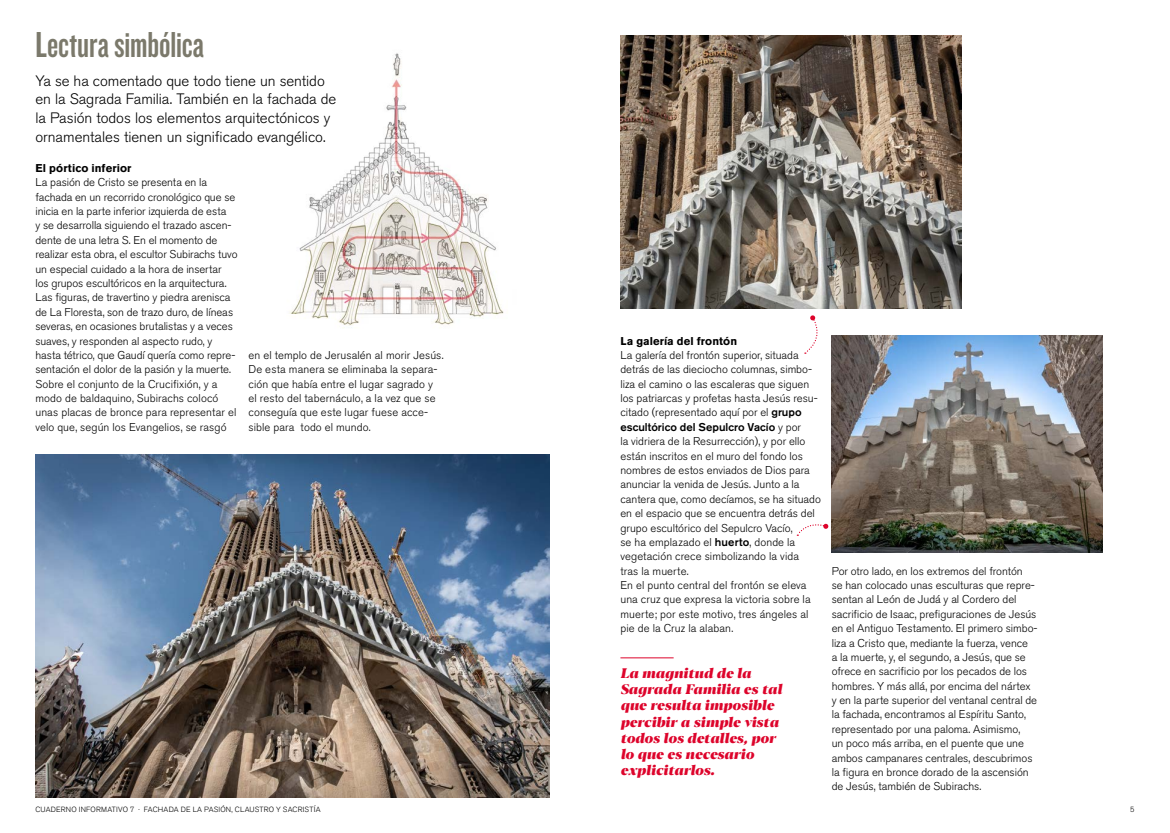
<style>
.page{position:relative;width:1170px;height:833px;background:#fff}
.page>*{position:absolute;margin:0;border:0;box-sizing:border-box;transform-origin:0 0}
.TXT_TIT_GRIS{font:37.5px "Knockout HTF48 Featherweight";letter-spacing:-.005em;color:#7b796b}
.COVER_INTRO{font:300 15px/18.8px "Akzidenz Grotesk BE";letter-spacing:-.005em;color:#000}
.TXT_DESTACAT{font:italic 800 13.75px/16.2px "Blacker Display";letter-spacing:.005em;color:#dd042b}
.TXT_TXT{font:300 11.25px/14.4px "Akzidenz Grotesk BE";color:#000}
.TXT_INTERTITOL{font:700 11.25px "Akzidenz Grotesk BE";letter-spacing:.01em;color:#000}
.NAV{font:300 7.5px "Akzidenz Grotesk BE";letter-spacing:.025em;color:#000}
.s1{font-weight:500}
</style>
<div class="page">
<img style="left:620px;top:35px;width:341px;height:273px">
<img style="left:35px;top:454px;width:514px;height:343px">
<svg style="left:796px;top:523px;width:32px;height:13px"></svg>
<img style="left:289px;top:53px;width:215px;height:275px">
<img style="left:831px;top:336px;width:271px;height:216px">
<svg style="left:804px;top:315px;width:14px;height:39px"></svg>
<hr style="left:620px;top:657px;width:53px;height:1px;background:#dd042b">
<p class="TXT_TIT_GRIS" style="left:35px;top:26px;width:170px">Lectura simbólica</p>
<p class="COVER_INTRO" style="left:35px;top:71px;width:302px">Ya se ha comentado que todo tiene un sentido en la Sagrada Familia. También en la fachada de la Pasión todos los elementos arquitectónicos y ornamentales tienen un significado evangélico.</p>
<p class="TXT_INTERTITOL" style="left:35px;top:161px;width:97px">El pórtico inferior</p>
<p class="TXT_TXT" style="left:35px;top:175px;width:203px">La pasión de Cristo se presenta en la fachada en un recorrido cronológico que se inicia en la parte inferior izquierda de esta<br>y se desarrolla siguiendo el trazado ascen&shy;dente de una letra S. En el momento de realizar esta obra, el escultor Subirachs tuvo un especial cuidado a la hora de insertar los grupos escultóricos en la arquitectura.<br>Las figuras, de travertino y piedra arenisca de La Floresta, son de trazo duro, de líneas severas, en ocasiones brutalistas y a veces suaves, y responden al aspecto rudo, y hasta tétrico, que Gaudí quería como repre&shy;sentación el dolor de la pasión y la muerte.</p>
<p class="TXT_TXT" style="left:35px;top:377px;width:202px">Sobre el conjunto de la Crucifixión, y a modo de baldaquino, Subirachs colocó unas placas de bronce para representar el velo que, según los Evangelios, se rasgó</p>
<p class="TXT_TXT" style="left:248px;top:348px;width:196px">en el templo de Jerusalén al morir Jesús.<br>De esta manera se eliminaba la separa&shy;ción que había entre el lugar sagrado y el resto del tabernáculo, a la vez que se conseguía que este lugar fuese acce&shy;sible para todo el mundo.</p>
<p class="TXT_INTERTITOL" style="left:620px;top:334px;width:118px">La galería del frontón</p>
<p class="TXT_TXT" style="left:620px;top:348px;width:202px">La galería del frontón superior, situada detrás de las dieciocho columnas, simbo&shy;liza el camino o las escaleras que siguen los patriarcas y profetas hasta Jesús resu&shy;citado (representado aquí por el <span class="s1">grupo escultórico del Sepulcro Vacío</span> y por<br>la vidriera de la Resurrección), y por ello están inscritos en el muro del fondo los nombres de estos enviados de Dios para anunciar la venida de Jesús. Junto a la cantera que, como decíamos, se ha situado en el espacio que se encuentra detrás del grupo escultórico del Sepulcro Vacío,<br>se ha emplazado el <span class="s1">huerto</span>, donde la vegetación crece simbolizando la vida<br>tras la muerte.</p>
<p class="TXT_TXT" style="left:620px;top:578px;width:192px">En el punto central del frontón se eleva una cruz que expresa la victoria sobre la muerte; por este motivo, tres ángeles al pie de la Cruz la alaban.</p>
<p class="TXT_DESTACAT" style="left:620px;top:665px;width:163px">La magnitud de la<br>Sagrada Familia es tal que resulta imposible percibir a simple vista todos los detalles, por lo que es necesario explicitarlos.</p>
<p class="TXT_TXT" style="left:831px;top:564px;width:207px">Por otro lado, en los extremos del frontón<br>se han colocado unas esculturas que repre&shy;sentan al León de Judá y al Cordero del sacrificio de Isaac, prefiguraciones de Jesús en el Antiguo Testamento. El primero simbo&shy;liza a Cristo que, mediante la fuerza, vence<br>a la muerte, y, el segundo, a Jesús, que se ofrece en sacrificio por los pecados de los hombres. Y más allá, por encima del nártex y en la parte superior del ventanal central de la fachada, encontramos al Espíritu Santo, representado por una paloma. Asimismo,<br>un poco más arriba, en el puente que une ambos campanares centrales, descubrimos la figura en bronce dorado de la ascensión de Jesús, también de Subirachs.</p>
<p class="NAV" style="left:35px;top:805px;width:287px">CUADERNO INFORMATIVO 7 · FACHADA DE LA PASIÓN, CLAUSTRO Y SACRISTÍA</p>
<p class="NAV" style="left:1129px;top:805px;width:6px">5</p>
</div>
